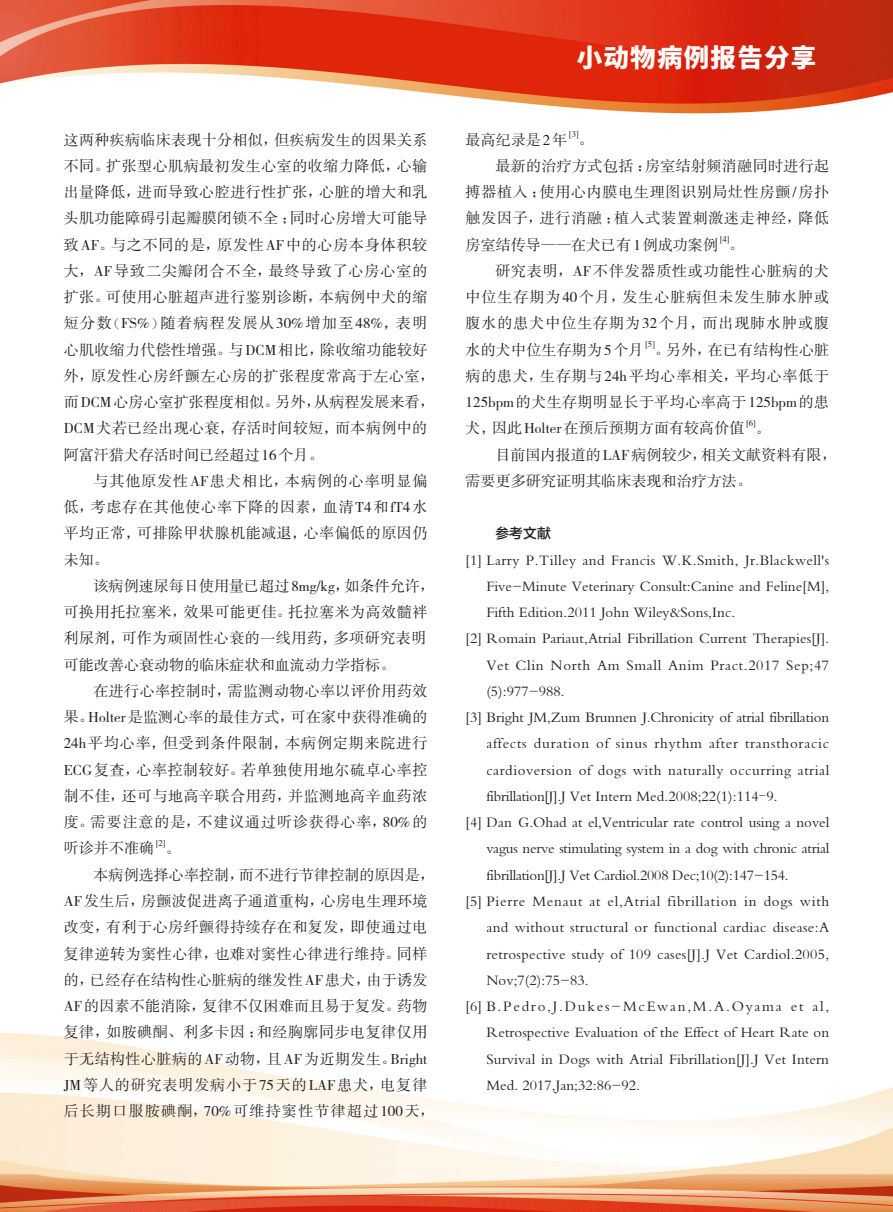
<style>
.page{position:relative;width:893px;height:1212px;background:#fff}
.page>*{position:absolute;margin:0;border:0;box-sizing:border-box;transform-origin:0 0}
.t1{font:800 25.5px "Source Han Sans CN";letter-spacing:.05em;color:#fff}
.文章-正文{font:15px/26.2px "FZSSJW GB1 0";letter-spacing:.035em;color:#231f20;text-align:justify}
.参考文献{font:15px/26.2px "FZKTJW GB1 0";letter-spacing:.005em;color:#231f20;text-align:justify}
.文章-正文-2{font:15px/26.2px "FZSSJW GB1 0";letter-spacing:.005em;color:#231f20}
.文章-正文-3{font:15px "Sim Sun";color:#231f20}
._2{font:13.8px "FZLTZHK GBK1 0";color:#231f20}
.文章-正文-4{font:8.7px "FZSSJW GB1 0";color:#231f20}
.s1{font-family:"Sim Sun"}
</style>
<div class="page">
<img style="left:0;top:0;width:893px;height:1212px">
<p class="文章-正文" style="left:64px;top:127px;width:373px;text-align:left">这两种疾病临床表现十分相似<span class="s1">，</span>但疾病发生的因果关系不同<span class="s1">。</span>扩张型心肌病最初发生心室的收缩力降低<span class="s1">，</span>心输出量降低<span class="s1">，</span>进而导致心腔进行性扩张<span class="s1">，</span>心脏的增大和乳头肌功能障碍引起瓣膜闭锁不全<span class="s1">；</span>同时心房增大可能导致AF<span class="s1">。</span>与之不同的是<span class="s1">，</span>原发性AF中的心房本身体积较大<span class="s1">，</span>AF导致二尖瓣闭合不全<span class="s1">，</span>最终导致了心房心室的扩张<span class="s1">。</span>可使用心脏超声进行鉴别诊断<span class="s1">，</span>本病例中犬的缩短分数<span class="s1">（</span>FS%<span class="s1">）</span>随着病程发展从30%增加至48%<span class="s1">，</span>表明心肌收缩力代偿性增强<span class="s1">。</span>与DCM相比<span class="s1">，</span>除收缩功能较好外<span class="s1">，</span>原发性心房纤颤左心房的扩张程度常高于左心室<span class="s1">，</span>而 DCM 心房心室扩张程度相似<span class="s1">。</span>另外<span class="s1">，</span>从病程发展来看<span class="s1">，<br></span>DCM犬若已经出现心衰<span class="s1">，</span>存活时间较短<span class="s1">，</span>而本病例中的阿富汗猎犬存活时间已经超过 16 个月<span class="s1">。</span></p>
<p class="文章-正文" style="left:64px;top:468px;width:365px;text-indent:30px">与其他原发性AF患犬相比<span class="s1">，</span>本病例的心率明显偏低<span class="s1">，</span>考虑存在其他使心率下降的因素<span class="s1">，</span>血清T4和fT4水平均正常<span class="s1">，</span>可排除甲状腺机能减退<span class="s1">，</span>心率偏低的原因仍未知<span class="s1">。</span></p>
<p class="文章-正文-2" style="left:64px;top:573px;width:373px;text-indent:30px">该病例速尿每日使用量已超过 8mg/kg<span class="s1">，</span>如条件允许<span class="s1">，</span>可换用托拉塞米<span class="s1">，</span>效果可能更佳<span class="s1">。</span>托拉塞米为高效髓袢利尿剂<span class="s1">，</span>可作为顽固性心衰的一线用药<span class="s1">，</span>多项研究表明可能改善心衰动物的临床症状和血流动力学指标<span class="s1">。</span></p>
<p class="文章-正文" style="left:64px;top:678px;width:365px;text-indent:30px">在进行心率控制时<span class="s1">，</span>需监测动物心率以评价用药效果<span class="s1">。</span>Holter 是监测心率的最佳方式<span class="s1">，</span>可在家中获得准确的24h平均心率<span class="s1">，</span>但受到条件限制<span class="s1">，</span>本病例定期来院进行ECG复查<span class="s1">，</span>心率控制较好<span class="s1">。</span>若单独使用地尔硫卓心率控制不佳<span class="s1">，</span>还可与地高辛联合用药<span class="s1">，</span>并监测地高辛血药浓度<span class="s1">。</span>需要注意的是<span class="s1">，</span>不建议通过听诊获得心率<span class="s1">，</span>80%的听诊并不准确</p>
<p class="文章-正文-4" style="left:156px;top:839px;width:11px">[2]</p>
<p class="文章-正文-3" style="left:165px;top:841px;width:16px">。</p>
<p class="文章-正文" style="left:64px;top:862px;width:373px;text-align:left;text-indent:30px">本病例选择心率控制<span class="s1">，</span>而不进行节律控制的原因是<span class="s1">，<br></span>AF 发生后<span class="s1">，</span>房颤波促进离子通道重构<span class="s1">，</span>心房电生理环境改变<span class="s1">，</span>有利于心房纤颤得持续存在和复发<span class="s1">，</span>即使通过电复律逆转为窦性心律<span class="s1">，</span>也难对窦性心律进行维持<span class="s1">。</span>同样的<span class="s1">，</span>已经存在结构性心脏病的继发性 AF 患犬<span class="s1">，</span>由于诱发<br>AF 的因素不能消除<span class="s1">，</span>复律不仅困难而且易于复发<span class="s1">。</span>药物复律<span class="s1">，</span>如胺碘酮<span class="s1">、</span>利多卡因<span class="s1">；</span>和经胸廓同步电复律仅用于无结构性心脏病的AF动物<span class="s1">，</span>且AF为近期发生<span class="s1">。</span>Bright<br>JM等人的研究表明发病小于75天的LAF患犬<span class="s1">，</span>电复律后长期口服胺碘酮<span class="s1">，</span>70%可维持窦性节律超过100天<span class="s1">，</span></p>
<h1 class="t1" style="left:577px;top:43px;width:241px">小动物病例报告分享</h1>
<p class="文章-正文" style="left:466px;top:127px;width:103px">最高纪录是 2 年</p>
<p class="文章-正文-4" style="left:569px;top:130px;width:11px">[3]</p>
<p class="文章-正文-3" style="left:578px;top:132px;width:16px">。</p>
<p class="文章-正文" style="left:466px;top:153px;width:365px;text-indent:30px">最新的治疗方式包括<span class="s1">：</span>房室结射频消融同时进行起搏器植入<span class="s1">；</span>使用心内膜电生理图识别局灶性房颤/房扑触发因子<span class="s1">，</span>进行消融<span class="s1">；</span>植入式装置刺激迷走神经<span class="s1">，</span>降低房室结传导<span class="s1">——</span>在犬已有 1 例成功案例</p>
<p class="文章-正文-4" style="left:720px;top:235px;width:11px">[4]</p>
<p class="文章-正文-3" style="left:729px;top:237px;width:16px">。</p>
<p class="文章-正文" style="left:466px;top:258px;width:365px;text-indent:30px">研究表明<span class="s1">，</span>AF不伴发器质性或功能性心脏病的犬中位生存期为40个月<span class="s1">，</span>发生心脏病但未发生肺水肿或腹水的患犬中位生存期为32个月<span class="s1">，</span>而出现肺水肿或腹水的犬中位生存期为5个月</p>
<p class="文章-正文-4" style="left:646px;top:340px;width:11px">[5]</p>
<p class="文章-正文" style="left:466px;top:337px;width:365px;text-indent:189px"><span class="s1">。</span>另外<span class="s1">，</span>在已有结构性心脏病的患犬<span class="s1">，</span>生存期与24h平均心率相关<span class="s1">，</span>平均心率低于125bpm的犬生存期明显长于平均心率高于125bpm的患犬<span class="s1">，</span>因此 Holter 在预后预期方面有较高价值</p>
<p class="文章-正文-4" style="left:746px;top:419px;width:11px">[6]</p>
<p class="文章-正文-3" style="left:756px;top:421px;width:16px">。</p>
<p class="文章-正文-2" style="left:466px;top:442px;width:373px;text-indent:30px">目前国内报道的 LAF 病例较少<span class="s1">，</span>相关文献资料有限<span class="s1">，</span>需要更多研究证明其临床表现和治疗方法<span class="s1">。</span></p>
<p class="_2" style="left:495px;top:525px;width:57px">参考文献</p>
<p class="参考文献" style="left:486px;top:547px;width:344px;text-indent:-21px">[1] Larry P.Tilley and Francis W.K.Smith, Jr.Blackwell's Five-Minute Veterinary Consult:Canine and Feline[M], Fifth Edition.2011 John Wiley&amp;Sons,Inc.</p>
<p class="参考文献" style="left:486px;top:625px;width:344px;text-indent:-21px">[2] Romain Pariaut,Atrial Fibrillation Current Therapies[J].<br>Vet Clin North Am Small Anim Pract.2017 Sep;47 (5):977-988.</p>
<p class="参考文献" style="left:486px;top:704px;width:344px;text-indent:-21px">[3] Bright JM,Zum Brunnen J.Chronicity of atrial fibrillation affects duration of sinus rhythm after transthoracic cardioversion of dogs with naturally occurring atrial fibrillation[J].J Vet Intern Med.2008;22(1):114<span class="s1">-</span>9.</p>
<p class="参考文献" style="left:486px;top:809px;width:344px;text-indent:-21px">[4] Dan G.Ohad at el,Ventricular rate control using a novel vagus nerve stimulating system in a dog with chronic atrial fibrillation[J].J Vet Cardiol.2008 Dec;10(2):147-154.</p>
<p class="参考文献" style="left:486px;top:888px;width:344px;text-indent:-21px">[5] Pierre Menaut at el,Atrial fibrillation in dogs with and without structural or functional cardiac disease:A retrospective study of 109 cases[J].J Vet Cardiol.2005, Nov;7(2):75-83.</p>
<p class="参考文献" style="left:486px;top:993px;width:344px;text-indent:-21px">[6] B.Pedro,J.Dukes-McEwan,M.A.Oyama et al, Retrospective Evaluation of the Effect of Heart Rate on Survival in Dogs with Atrial Fibrillation[J].J Vet Intern Med. 2017,Jan;32:86-92.</p>
</div>
